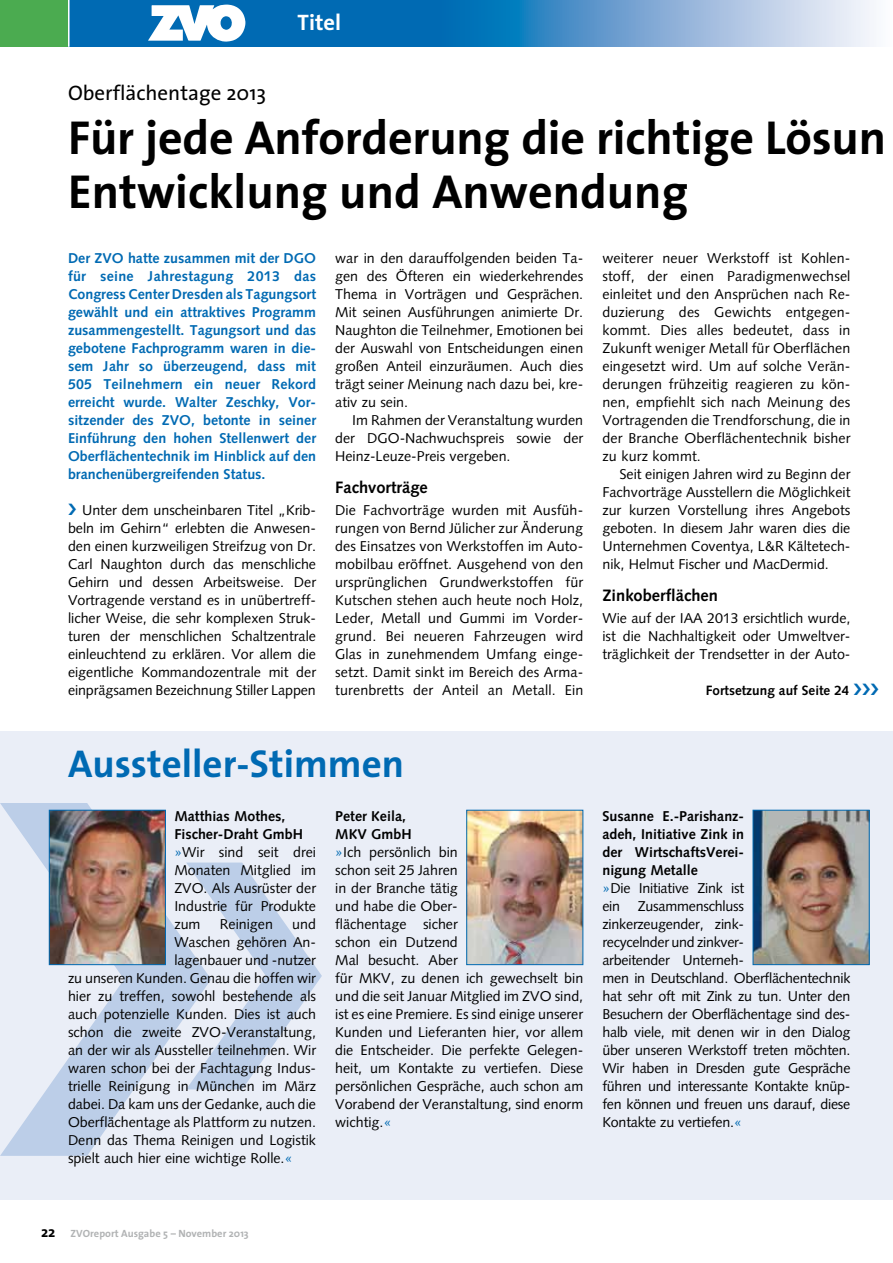
<style>
.page{position:relative;width:893px;height:1263px;background:#fff}
.page>*{position:absolute;margin:0;border:0;box-sizing:border-box;transform-origin:0 0}
.t1{font:700 48px/54px "The Sans";letter-spacing:-.005em;color:#000}
.t2{font:700 39px "The Sans";color:#006ab3}
.t3{font:700 22.5px "The Sans";color:#fff}
.t4{font:21px "The Sans";color:#000}
.t5{font:700 16.5px "Syntax";color:#000}
.t6{font:700 15px "The Sans";color:#000}
.t7{font:14.25px/18px "Syntax";color:#000;text-align:justify}
.t8{font:700 14.25px/18px "Syntax";color:#006ab3}
.t9{font:700 13.5px "Syntax";color:#000}
.t10{font:700 10.5px "The Sans";color:#b1b3b4}
.s1{font-weight:700}
.s2{color:#006ab3}
</style>
<div class="page">
<div style="left:68px;top:0;width:570px;height:47px;background:#006ab3"></div>
<svg style="left:481px;top:0;width:393px;height:47px;background:#86b2d9"></svg>
<img style="left:148px;top:5px;width:97px;height:37px">
<hr style="left:67px;top:0;width:3px;height:47px;background:#fff">
<div style="left:0;top:0;width:68px;height:47px;background:#4bab50"></div>
<div style="left:0;top:731px;width:893px;height:468px;background:#eaeef7"></div>
<img style="left:468px;top:812px;width:113px;height:151px">
<div style="left:466px;top:810px;width:117px;height:155px;border:1px solid #006ab3"></div>
<img style="left:755px;top:812px;width:113px;height:151px">
<div style="left:753px;top:810px;width:117px;height:155px;border:1px solid #006ab3"></div>
<svg style="left:211px;top:862px;width:111px;height:227px"></svg>
<svg style="left:0;top:803px;width:211px;height:353px"></svg>
<img style="left:51px;top:812px;width:113px;height:151px">
<div style="left:49px;top:810px;width:117px;height:155px;border:1px solid #006ab3"></div>
<h3 class="t3" style="left:298px;top:4px;width:45px">Titel</h3>
<h3 class="t4" style="left:68px;top:76px;width:200px">Oberflächentage 2013</h3>
<h1 class="t1" style="left:68px;top:110px;width:820px">Für jede Anforderung die richtige Lösun<br>Entwicklung und Anwendung</h1>
<p class="t8" style="left:68px;top:249px;width:250px">Der ZVO hatte zusammen mit der DGO für seine Jahrestagung 2013 das Congress Center Dresden als Tagungsort gewählt und ein attraktives Programm zusammengestellt. Tagungsort und das gebotene Fachprogramm waren in die&shy;sem Jahr so überzeugend, dass mit 505 Teilnehmern ein neuer Rekord erreicht wurde. Walter Zeschky, Vor&shy;sitzender des ZVO, betonte in seiner Einführung den hohen Stellenwert der Oberflächentechnik im Hinblick auf den branchenübergreifenden Status.</p>
<p class="t7" style="left:68px;top:501px;width:250px;text-indent:14px">Unter dem unscheinbaren Titel „Krib&shy;beln im Gehirn“ erlebten die Anwesen&shy;den einen kurzweiligen Streifzug von Dr.<br>Carl Naughton durch das menschliche Gehirn und dessen Arbeitsweise. Der Vortragende verstand es in unübertreff&shy;licher Weise, die sehr komplexen Struk&shy;turen der menschlichen Schaltzentrale einleuchtend zu erklären. Vor allem die eigentliche Kommandozentrale mit der einprägsamen Bezeichnung Stiller Lappen</p>
<p class="t7" style="left:335px;top:249px;width:250px">war in den darauffolgenden beiden Ta&shy;gen des Öfteren ein wiederkehrendes Thema in Vorträgen und Gesprächen.<br>Mit seinen Ausführungen animierte Dr.<br>Naughton die Teilnehmer, Emotionen bei der Auswahl von Entscheidungen einen großen Anteil einzuräumen. Auch dies trägt seiner Meinung nach dazu bei, kre&shy;ativ zu sein.</p>
<p class="t7" style="left:335px;top:411px;width:250px;text-indent:17px">Im Rahmen der Veranstaltung wurden der DGO-Nachwuchspreis sowie der Heinz-Leuze-Preis vergeben.</p>
<p class="t5" style="left:335px;top:478px;width:94px">Fachvorträge</p>
<p class="t7" style="left:335px;top:501px;width:250px">Die Fachvorträge wurden mit Ausfüh&shy;rungen von Bernd Jülicher zur Änderung des Einsatzes von Werkstoffen im Auto&shy;mobilbau eröffnet. Ausgehend von den ursprünglichen Grundwerkstoffen für Kutschen stehen auch heute noch Holz, Leder, Metall und Gummi im Vorder&shy;grund. Bei neueren Fahrzeugen wird Glas in zunehmendem Umfang einge&shy;setzt. Damit sinkt im Bereich des Arma&shy;turenbretts der Anteil an Metall. Ein</p>
<p class="t7" style="left:602px;top:249px;width:250px">weiterer neuer Werkstoff ist Kohlen&shy;stoff, der einen Paradigmenwechsel einleitet und den Ansprüchen nach Re&shy;duzierung des Gewichts entgegen&shy;kommt. Dies alles bedeutet, dass in Zukunft weniger Metall für Oberflächen eingesetzt wird. Um auf solche Verän&shy;derungen frühzeitig reagieren zu kön&shy;nen, empfiehlt sich nach Meinung des Vortragenden die Trendforschung, die in der Branche Oberflächentechnik bisher zu kurz kommt.</p>
<p class="t7" style="left:602px;top:465px;width:250px;text-indent:17px">Seit einigen Jahren wird zu Beginn der Fachvorträge Ausstellern die Möglichkeit zur kurzen Vorstellung ihres Angebots geboten. In diesem Jahr waren dies die Unternehmen Coventya, L&amp;R Kältetech&shy;nik, Helmut Fischer und MacDermid.</p>
<p class="t5" style="left:602px;top:586px;width:117px">Zinkoberflächen</p>
<p class="t7" style="left:602px;top:609px;width:250px">Wie auf der IAA 2013 ersichtlich wurde, ist die Nachhaltigkeit oder Umweltver&shy;träglichkeit der Trendsetter in der Auto-</p>
<p class="t9" style="left:706px;top:683px;width:145px">Fortsetzung auf Seite 24</p>
<h2 class="t2" style="left:68px;top:731px;width:337px">Aussteller-Stimmen</h2>
<p class="t7" style="left:174px;top:807px;width:143px;text-align:left"><span class="s1">Matthias Mothes,<br>Fischer-Draht GmbH </span><span class="s2">»</span>Wir sind seit drei<br>Monaten Mitglied im<br>ZVO. Als Ausrüster der<br>Industrie für Produkte zum</p>
<p class="t7" style="left:220px;top:915px;width:55px">Reinigen</p>
<p class="t7" style="left:292px;top:915px;width:25px">und</p>
<p class="t7" style="left:174px;top:933px;width:143px">Waschen gehören An-</p>
<p class="t7" style="left:174px;top:951px;width:143px">lagenbauer und -nutzer</p>
<p class="t7" style="left:68px;top:969px;width:249px">zu unseren Kunden. Genau die hoffen wir</p>
<p class="t7" style="left:68px;top:987px;width:250px">hier zu treffen, sowohl bestehende als</p>
<p class="t7" style="left:68px;top:1005px;width:250px">auch potenzielle Kunden. Dies ist auch</p>
<p class="t7" style="left:68px;top:1023px;width:250px">schon die zweite ZVO-Veranstaltung,</p>
<p class="t7" style="left:68px;top:1041px;width:250px">an der wir als Aussteller teilnehmen. Wir</p>
<p class="t7" style="left:68px;top:1059px;width:250px">waren schon bei der Fachtagung Indus-</p>
<p class="t7" style="left:68px;top:1077px;width:250px">trielle Reinigung in München im März</p>
<p class="t7" style="left:68px;top:1095px;width:250px">dabei. Da kam uns der Gedanke, auch die</p>
<p class="t7" style="left:68px;top:1113px;width:250px">Oberflächentage als Plattform zu nutzen.</p>
<p class="t7" style="left:68px;top:1131px;width:250px">Denn das Thema Reinigen und Logistik</p>
<p class="t7" style="left:68px;top:1149px;width:226px">spielt auch hier eine wichtige Rolle.<span class="s2">«</span></p>
<p class="t7" style="left:335px;top:807px;width:250px;text-align:left"><span class="s1">Peter Keila,<br>MKV GmbH<br></span><span class="s2">»</span>Ich persönlich bin<br>schon seit 25 Jahren<br>in der Branche tätig<br>und habe die Ober-<br>flächentage sicher<br>schon ein Dutzend<br>Mal besucht. Aber<br>für MKV, zu denen ich gewechselt bin und die seit Januar Mitglied im ZVO sind, ist es eine Premiere. Es sind einige unserer<br>Kunden und Lieferanten hier, vor allem die Entscheider. Die perfekte Gelegen&shy;heit, um Kontakte zu vertiefen. Diese persönlichen Gespräche, auch schon am<br>Vorabend der Veranstaltung, sind enorm wichtig.<span class="s2">«</span></p>
<p class="t7" style="left:602px;top:807px;width:250px;text-align:left"><span class="s1">Susanne E.-Parishanz-<br>adeh, Initiative Zink in<br>der WirtschaftsVerei-<br>nigung Metalle<br></span><span class="s2">»</span>Die Initiative Zink ist<br>ein Zusammenschluss<br>zinkerzeugender, zink-<br>recycelnder und zinkver-<br>arbeitender Unterneh-<br>men in Deutschland. Oberflächentechnik hat sehr oft mit Zink zu tun. Unter den<br>Besuchern der Oberflächentage sind des&shy;halb viele, mit denen wir in den Dialog über unseren Werkstoff treten möchten.<br>Wir haben in Dresden gute Gespräche führen und interessante Kontakte knüp&shy;fen können und freuen uns darauf, diese<br>Kontakte zu vertiefen.<span class="s2">«</span></p>
<p class="t6" style="left:41px;top:1219px;width:16px">22</p>
<p class="t10" style="left:71px;top:1225px;width:180px">ZVOreport Ausgabe 5 – November 2013</p>
</div>
